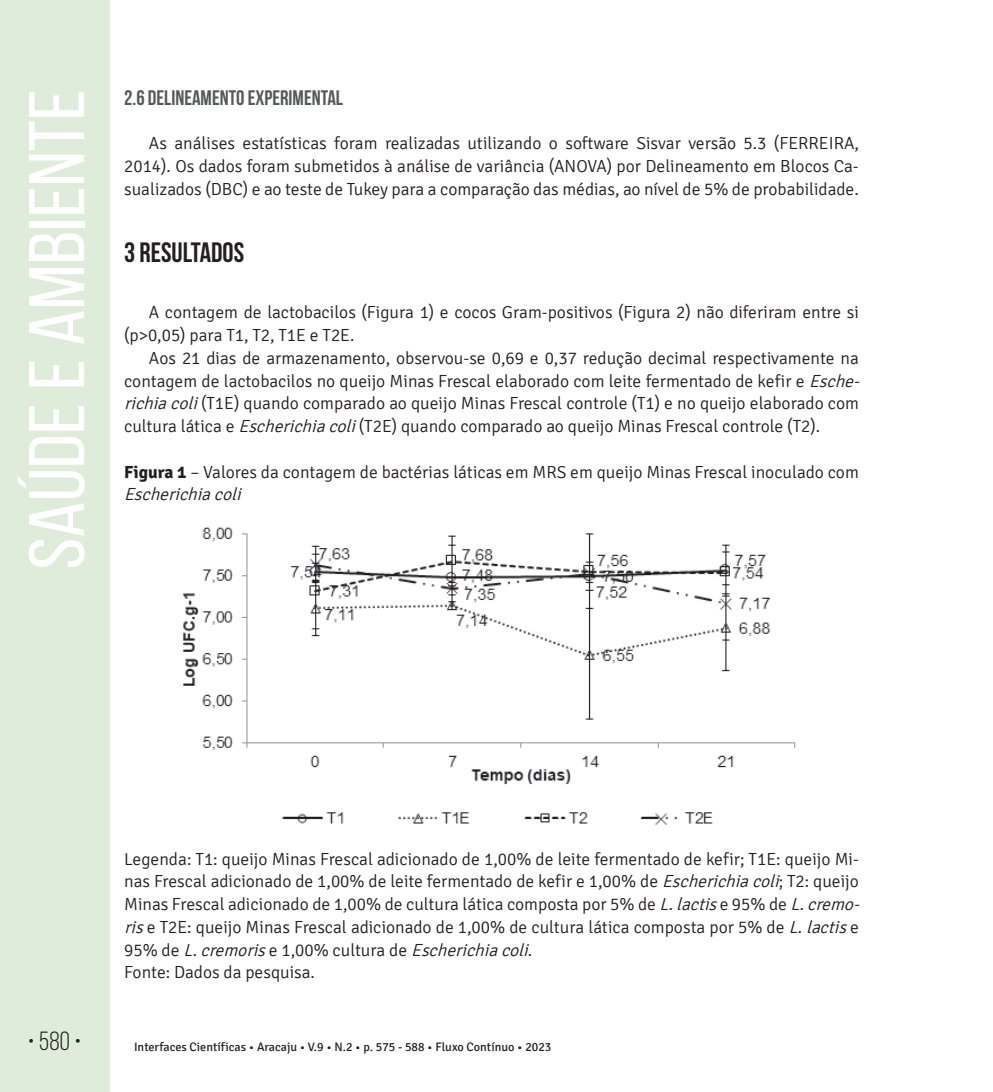
<style>
.page{position:relative;width:993px;height:1092px;background:#fff}
.page>*{position:absolute;margin:0;border:0;box-sizing:border-box;transform-origin:0 0}
.t1{font:78.75px "Bebas Neue";color:#fff;scale:1.09 1}
.t2{font:700 28px "Bebas Neue";color:#231f20}
.t3{font:26.25px "Bebas Neue";color:#231f20}
.t4{font:700 21px "Bebas Neue";color:#57585a}
.t5{font:300 17.5px/22.8px "Signika";color:#231f20}
.t6{font:12.25px "Signika";color:#231f20}
.s1{font-style:italic}
.s2{font-weight:700}
</style>
<div class="page">
<div style="left:0;top:0;width:109px;height:1091px;background:#deecd9"></div>
<img style="left:183px;top:527px;width:613px;height:298px">
<h1 class="t1" style="left:14px;top:569px;width:442px;rotate:-90deg">Saúde e Ambiente</h1>
<p class="t4" style="left:124px;top:86px;width:220px">2.6 DELINEAMENTO EXPERIMENTAL</p>
<p class="t5" style="left:124px;top:132px;width:736px;text-align:justify;text-indent:25px">As análises estatísticas foram realizadas utilizando o software Sisvar versão 5.3 (FERREIRA, 2014). Os dados foram submetidos à análise de variância (ANOVA) por Delineamento em Blocos Ca&shy;sualizados (DBC) e ao teste de Tukey para a comparação das médias, ao nível de 5% de probabilidade.</p>
<h2 class="t2" style="left:124px;top:237px;width:121px">3 RESULTADOS</h2>
<p class="t5" style="left:124px;top:301px;width:736px;text-indent:25px">A contagem de lactobacilos (Figura 1) e cocos Gram-positivos (Figura 2) não diferiram entre si (p&gt;0,05) para T1, T2, T1E e T2E.</p>
<p class="t5" style="left:124px;top:347px;width:741px;text-indent:25px">Aos 21 dias de armazenamento, observou-se 0,69 e 0,37 redução decimal respectivamente na contagem de lactobacilos no queijo Minas Frescal elaborado com leite fermentado de kefir e <span class="s1">Esche&shy;richiacoli</span>(T1E) quando comparado ao queijo Minas Frescal controle (T1) e no queijo elaborado com cultura lática e <span class="s1">Escherichiacoli</span>(T2E) quando comparado ao queijo Minas Frescal controle (T2).</p>
<p class="t5" style="left:124px;top:460px;width:736px"><span class="s2">Figura 1</span> – Valores da contagem de bactérias láticas em MRS em queijo Minas Frescal inoculado com<br><span class="s1">Escherichiacoli</span></p>
<p class="t5" style="left:124px;top:847px;width:741px">Legenda: T1: queijo Minas Frescal adicionado de 1,00% de leite fermentado de kefir; T1E: queijo Mi&shy;nas Frescal adicionado de 1,00% de leite fermentado de kefir e 1,00% de <span class="s1">Escherichiacoli</span>; T2: queijo Minas Frescal adicionado de 1,00% de cultura lática composta por 5% de <span class="s1">L.lactis</span>e 95% de <span class="s1">L.cremo&shy;ris</span>e T2E: queijo Minas Frescal adicionado de 1,00% de cultura lática composta por 5% de <span class="s1">L.lactis</span>e 9 5 % d e <span class="s1">L.cremoris</span>e 1 , 0 0 % c u l t u r a d e <span class="s1">Escherichiacoli</span>.<br>Fonte: Dados da pesquisa.</p>
<h3 class="t3" style="left:28px;top:1026px;width:55px">• 580 •</h3>
<p class="t6" style="left:134px;top:1040px;width:418px">Interfaces Científicas • Aracaju • V.9 • N.2 • p. 575 - 588 • Fluxo Contínuo • 2023</p>
</div>
